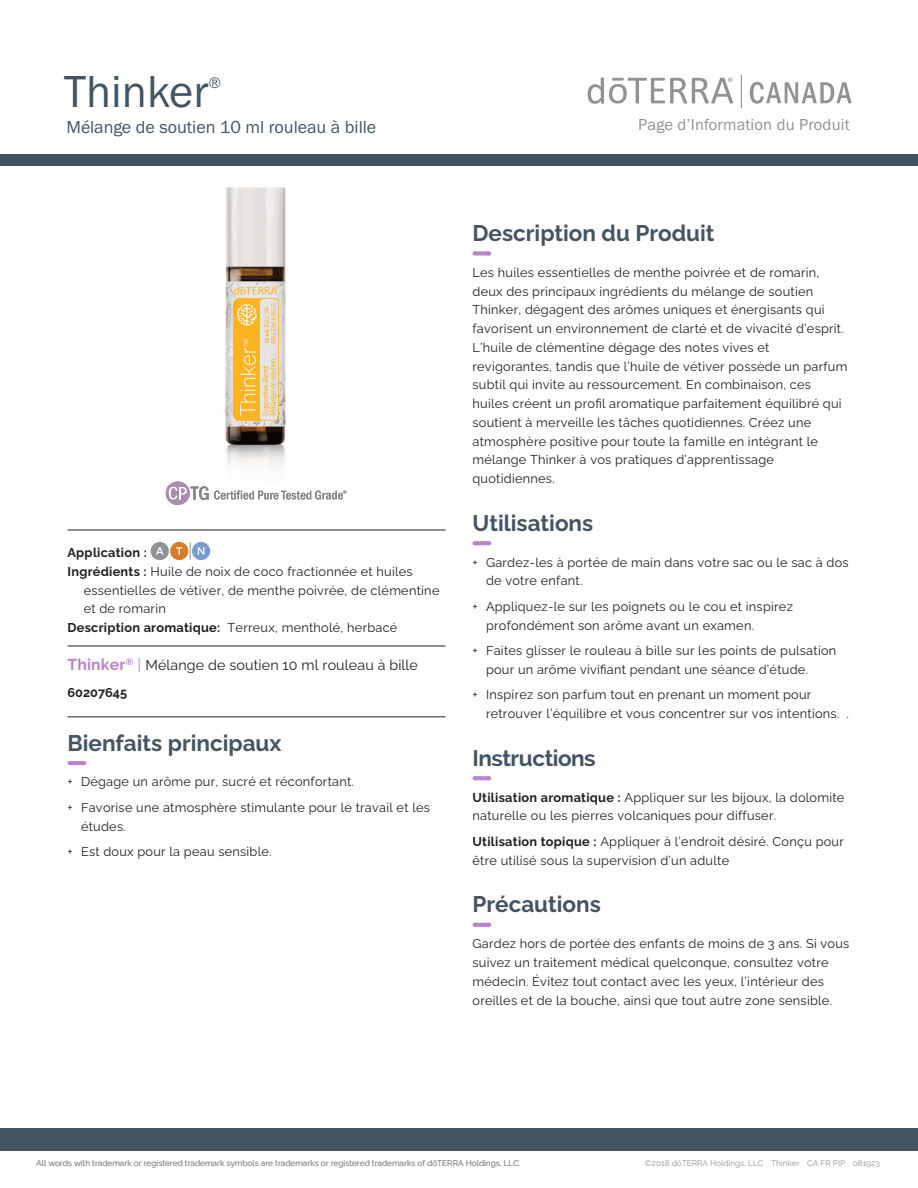
<style>
.page{position:relative;width:918px;height:1188px;background:#fff}
.page>*{position:absolute;margin:0;border:0;box-sizing:border-box;transform-origin:0 0}
.Main_Title{font:46.5px "Franklin Gothic URW Boo";color:#445463}
.Header__Sanctuary_dash{font:700 22.5px "Ralewayd T";color:#445463}
.t1{font:700 22.5px "Raleway";letter-spacing:-.02em;color:#445463}
.Product_Descriptor_Title{font:18px "Franklin Gothic URW Boo";color:#445463}
.t2{font:16.5px "Franklin Gothic URW Boo";letter-spacing:.01em;color:#919295}
.Main_Title-2{font:15.75px "Franklin Gothic URW Boo";color:#445463}
.Tag_Title_Roman___Rule{font:14.25px "Ralewayd T";letter-spacing:.01em;color:#231f20}
.Body{font:12.75px/18.8px "Ralewayd T";letter-spacing:.02em;color:#231f20}
.Directions____body{font:12.75px/18.8px "Ralewayd T";letter-spacing:.02em;color:#231f20}
.Oil_Attributes_Panel{font:12.75px/18.8px "Ralewayd T";letter-spacing:.02em;color:#231f20}
.Oil_Attributes_Top___Rule{font:700 12.75px "Ralewayd T";letter-spacing:.02em;color:#231f20}
.Tag_SKU__Bottom_Rule{font:700 12.75px "Ralewayd T";color:#231f20}
.Footer_Left{font:8.25px "Ralewayd T";color:#919295}
.Footer_Right{font:8.25px "Ralewayd T";color:#919295}
.s1{font-weight:700}
.s2{font-weight:700;font-size:15.75px;color:#b984ca}
.s3{font-size:15.75px;color:#b984ca}
</style>
<div class="page">
<svg style="left:750px;top:82px;width:102px;height:22px"></svg>
<svg style="left:588px;top:78px;width:145px;height:26px"></svg>
<hr style="left:741px;top:75px;width:1px;height:33px;background:#919295">
<svg style="left:475px;top:251px;width:14px;height:4px"></svg>
<svg style="left:475px;top:541px;width:14px;height:4px"></svg>
<svg style="left:475px;top:776px;width:14px;height:4px"></svg>
<svg style="left:475px;top:923px;width:14px;height:4px"></svg>
<hr style="left:68px;top:530px;width:378px;height:1px;background:#231f20">
<hr style="left:68px;top:646px;width:378px;height:1px;background:#231f20">
<hr style="left:68px;top:717px;width:378px;height:1px;background:#231f20">
<svg style="left:70px;top:761px;width:14px;height:4px"></svg>
<svg style="left:190px;top:542px;width:1px;height:18px"></svg>
<div style="left:151px;top:542px;width:18px;height:18px;background:#919295;border-radius:50%"></div>
<svg style="left:156px;top:547px;width:8px;height:8px"></svg>
<div style="left:170px;top:542px;width:18px;height:18px;background:#d77c29;border-radius:50%"></div>
<svg style="left:176px;top:547px;width:6px;height:8px"></svg>
<img style="left:192px;top:187px;width:117px;height:374px">
<div style="left:0;top:155px;width:918px;height:11px;background:#445463"></div>
<div style="left:0;top:1128px;width:918px;height:23px;background:#445463"></div>
<svg style="left:166px;top:481px;width:180px;height:24px"></svg>
<p class="Main_Title" style="left:64px;top:63px;width:146px">Thinker</p>
<p class="Main_Title-2" style="left:209px;top:73px;width:14px">®</p>
<p class="Product_Descriptor_Title" style="left:66px;top:116px;width:311px">Mélange de soutien 10 ml rouleau à bille</p>
<p class="t2" style="left:638px;top:114px;width:213px">Page d’Information du Produit</p>
<p class="Oil_Attributes_Top___Rule" style="left:68px;top:543px;width:81px">Application :</p>
<p class="Oil_Attributes_Panel" style="left:84px;top:561px;width:357px;text-indent:-16px"><span class="s1">Ingrédients :</span> Huile de noix de coco fractionnée et huiles essentielles de vétiver, de menthe poivrée, de clémentine et de romarin</p>
<p class="Oil_Attributes_Panel" style="left:68px;top:617px;width:331px"><span class="s1">Description aromatique:</span> Terreux, mentholé, herbacé</p>
<p class="Tag_Title_Roman___Rule" style="left:68px;top:654px;width:352px"><span class="s2">Thinker</span><sup>®</sup> <span class="s3">|</span> Mélange de soutien 10 ml rouleau à bille</p>
<p class="Tag_SKU__Bottom_Rule" style="left:68px;top:683px;width:61px">60207645</p>
<p class="Header__Sanctuary_dash" style="left:68px;top:725px;width:215px">Bienfaits principaux</p>
<p class="Body" style="left:68px;top:771px;width:288px">+ Dégage un arôme pur, sucré et réconfortant.</p>
<p class="Body" style="left:81px;top:797px;width:351px;text-indent:-14px">+ Favorise une atmosphère stimulante pour le travail et les études.</p>
<p class="Body" style="left:68px;top:841px;width:206px">+ Est doux pour la peau sensible.</p>
<p class="Header__Sanctuary_dash" style="left:472px;top:216px;width:244px">Description du Produit</p>
<p class="Body" style="left:472px;top:262px;width:376px">Les huiles essentielles de menthe poivrée et de romarin, deux des principaux ingrédients du mélange de soutien Thinker, dégagent des arômes uniques et énergisants qui favorisent un environnement de clarté et de vivacité d’esprit.<br>L’huile de clémentine dégage des notes vives et revigorantes, tandis que l’huile de vétiver possède un parfum subtil qui invite au ressourcement. En combinaison, ces huiles créent un profil aromatique parfaitement équilibré qui soutient à merveille les tâches quotidiennes. Créez une atmosphère positive pour toute la famille en intégrant le mélange Thinker à vos pratiques d’apprentissage quotidiennes.</p>
<p class="Header__Sanctuary_dash" style="left:472px;top:506px;width:122px">Utilisations</p>
<p class="Body" style="left:486px;top:551px;width:364px;text-indent:-14px">+ Gardez-les à portée de main dans votre sac ou le sac à dos de votre enfant.</p>
<p class="Body" style="left:486px;top:596px;width:308px;text-indent:-14px">+ Appliquez-le sur les poignets ou le cou et inspirez profondément son arôme avant un examen.</p>
<p class="Body" style="left:486px;top:640px;width:352px;text-indent:-14px">+ Faites glisser le rouleau à bille sur les points de pulsation pour un arôme vivifiant pendant une séance d’étude.</p>
<p class="Body" style="left:486px;top:684px;width:365px;text-indent:-14px">+ Inspirez son parfum tout en prenant un moment pour retrouver l’équilibre et vous concentrer sur vos intentions. .</p>
<p class="t1" style="left:472px;top:745px;width:125px">Instructions</p>
<p class="Directions____body" style="left:472px;top:786px;width:373px"><span class="s1">Utilisation aromatique :</span> Appliquer sur les bijoux, la dolomite naturelle ou les pierres volcaniques pour diffuser.</p>
<p class="Directions____body" style="left:472px;top:831px;width:373px"><span class="s1">Utilisation topique :</span> Appliquer à l’endroit désiré. Conçu pour être utilisé sous la supervision d’un adulte</p>
<p class="Header__Sanctuary_dash" style="left:472px;top:887px;width:130px">Précautions</p>
<p class="Body" style="left:472px;top:933px;width:378px">Gardez hors de portée des enfants de moins de 3 ans. Si vous suivez un traitement médical quelconque, consultez votre médecin. Évitez tout contact avec les yeux, l’intérieur des oreilles et de la bouche, ainsi que tout autre zone sensible.</p>
<p class="Footer_Left" style="left:36px;top:1157px;width:486px">All words with trademark or registered trademark symbols are trademarks or registered trademarks of dōTERRA Holdings, LLC.</p>
<p class="Footer_Right" style="left:645px;top:1157px;width:236px">©2018 dōTERRA Holdings, LLC Thinker CA FR PIP 081923</p>
</div>
